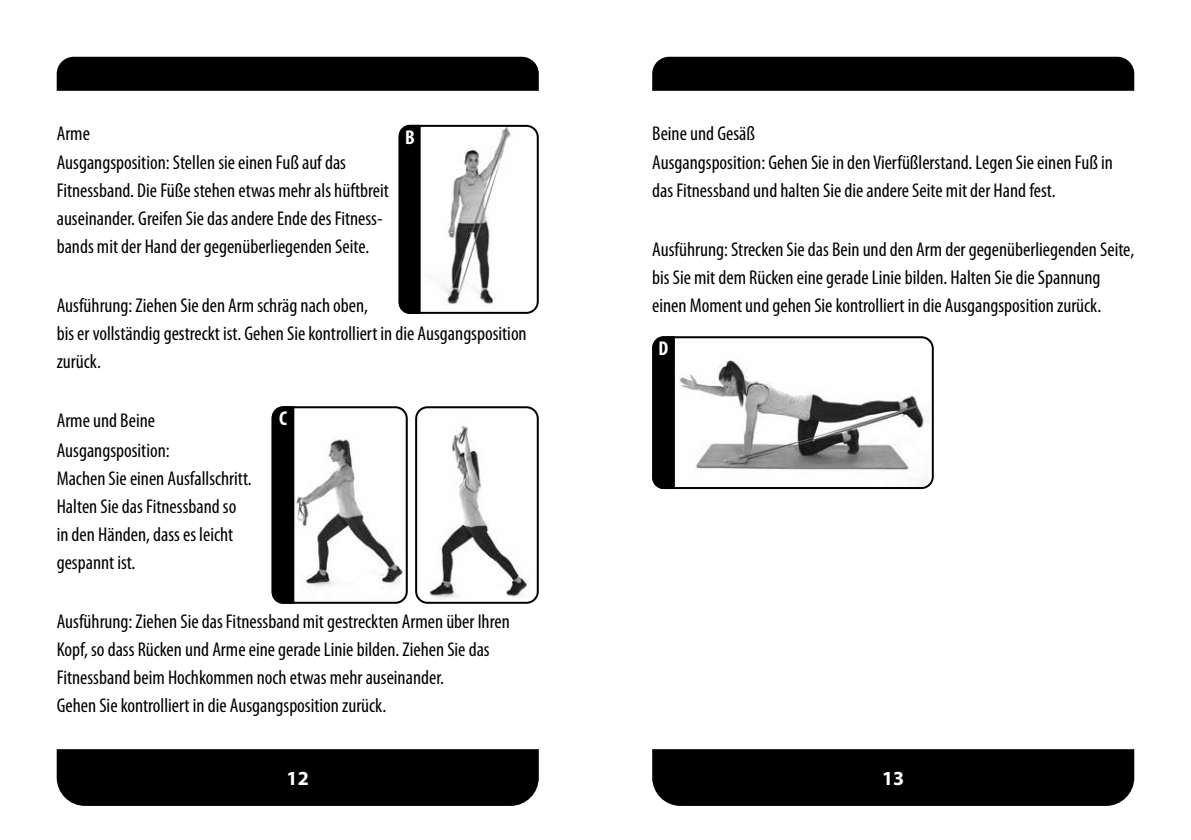
<style>
.page{position:relative;width:1191px;height:840px;background:#fff}
.page>*{position:absolute;margin:0;border:0;box-sizing:border-box;transform-origin:0 0}
.t1{font:condensed 20px/28px "Myriad Pro";color:#000}
.t2{font:700 20px "Myriad Pro";color:#fff}
.t3{font:700 condensed 20px "Myriad Pro";color:#fff}
</style>
<div class="page">
<div style="left:57px;top:57px;width:482px;height:34px;background:#000"></div>
<div style="left:652px;top:57px;width:482px;height:34px;background:#000"></div>
<div style="left:57px;top:749px;width:482px;height:56px;background:#000"></div>
<div style="left:652px;top:749px;width:482px;height:56px;background:#000"></div>
<img style="left:441px;top:128px;width:95px;height:183px">
<div style="left:399px;top:125px;width:140px;height:189px;border:2px solid #000;border-radius:11px"></div>
<svg style="left:398px;top:124px;width:24px;height:190px;background:#161616"></svg>
<img style="left:295px;top:409px;width:112px;height:193px">
<div style="left:272px;top:406px;width:136px;height:197px;border:2px solid #000;border-radius:11px"></div>
<svg style="left:271px;top:406px;width:24px;height:198px;background:#0e0e0e"></svg>
<img style="left:416px;top:409px;width:122px;height:193px">
<div style="left:415px;top:406px;width:124px;height:197px;border:2px solid #000;border-radius:11px"></div>
<img style="left:679px;top:337px;width:251px;height:150px">
<div style="left:652px;top:336px;width:281px;height:152px;border:2px solid #000;border-radius:11px"></div>
<svg style="left:652px;top:336px;width:24px;height:153px;background:#0f0f0f"></svg>
<p class="t1" style="left:57px;top:119px;width:334px">Arme<br>Ausgangsposition: Stellen sie einen Fuß auf das Fitnessband. Die Füße stehen etwas mehr als hüftbreit auseinander. Greifen Sie das andere Ende des Fitness&shy;bands mit der Hand der gegenüberliegenden Seite.</p>
<p class="t3" style="left:405px;top:124px;width:11px">B</p>
<p class="t1" style="left:57px;top:291px;width:471px">Ausführung: Ziehen Sie den Arm schräg nach oben,<br>bis er vollständig gestreckt ist. Gehen Sie kontrolliert in die Ausgangsposition zurück.</p>
<p class="t1" style="left:57px;top:406px;width:196px">Arme und Beine<br>Ausgangsposition:<br>Machen Sie einen Ausfallschritt.<br>Halten Sie das Fitnessband so in den Händen, dass es leicht gespannt ist.</p>
<p class="t3" style="left:279px;top:405px;width:9px">C</p>
<p class="t1" style="left:57px;top:606px;width:454px">Ausführung: Ziehen Sie das Fitnessband mit gestreckten Armen über Ihren Kopf, so dass Rücken und Arme eine gerade Linie bilden. Ziehen Sie das Fitnessband beim Hochkommen noch etwas mehr auseinander.<br>Gehen Sie kontrolliert in die Ausgangsposition zurück.</p>
<p class="t1" style="left:652px;top:118px;width:462px;line-height:28.8px">Beine und Gesäß<br>Ausgangsposition: Gehen Sie in den Vierfüßlerstand. Legen Sie einen Fuß in das Fitnessband und halten Sie die andere Seite mit der Hand fest.</p>
<p class="t1" style="left:652px;top:235px;width:483px">Ausführung: Strecken Sie das Bein und den Arm der gegenüberliegenden Seite, bis Sie mit dem Rücken eine gerade Linie bilden. Halten Sie die Spannung einen Moment und gehen Sie kontrolliert in die Ausgangsposition zurück.</p>
<p class="t3" style="left:658px;top:335px;width:11px">D</p>
<p class="t2" style="left:287px;top:764px;width:24px">12</p>
<p class="t2" style="left:882px;top:764px;width:24px">13</p>
</div>
